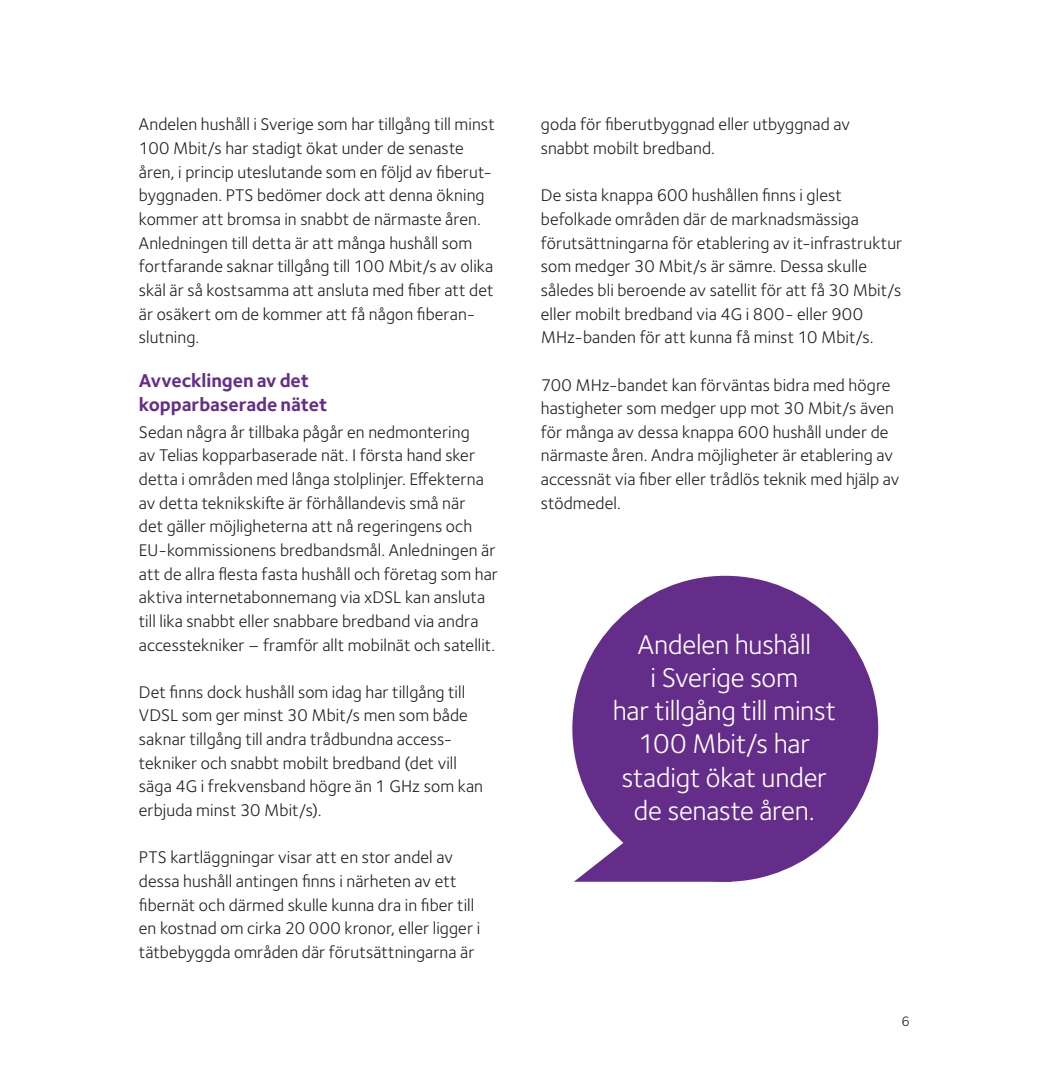
<style>
.page{position:relative;width:1042px;height:1092px;background:#fff}
.page>*{position:absolute;margin:0;border:0;box-sizing:border-box;transform-origin:0 0}
.t1{font:28px/33.2px "Foundry Sterling";letter-spacing:-.01em;color:#fff;text-align:center}
.t2{font:700 19.25px/23.6px "Foundry Sterling";letter-spacing:-.005em;color:#642d89}
.t3{font:17.5px/23.6px "Foundry Sterling";letter-spacing:.005em;color:#231f20}
.t4{font:14px "Foundry Sterling";color:#231f20}
</style>
<div class="page">
<div style="left:572px;top:575px;width:306px;height:306px;background:#642d89;border-radius:50%"></div>
<svg style="left:575px;top:809px;width:138px;height:72px"></svg>
<p class="t3" style="left:139px;top:113px;width:357px">Andelen hushåll i Sverige som har tillgång till minst 100 Mbit/s har stadigt ökat under de senaste åren, i princip uteslutande som en följd av fiberut&shy;byggnaden. PTS bedömer dock att denna ökning kommer att bromsa in snabbt de närmaste åren.<br>Anledningen till detta är att många hushåll som fortfarande saknar tillgång till 100 Mbit/s av olika skäl är så kostsamma att ansluta med fiber att det är osäkert om de kommer att få någon fiberan&shy;slutning.</p>
<p class="t2" style="left:139px;top:369px;width:190px">Avvecklingen av det kopparbaserade nätet</p>
<p class="t3" style="left:139px;top:420px;width:361px">Sedan några år tillbaka pågår en nedmontering<br>av Telias kopparbaserade nät. I första hand sker detta i områden med långa stolplinjer. Effekterna av detta teknikskifte är förhållandevis små när<br>det gäller möjligheterna att nå regeringens och EU- kommissionens bredbandsmål. Anledningen är att de allra flesta fasta hushåll och företag som har aktiva internetabonnemang via xDSL kan ansluta till lika snabbt eller snabbare bredband via andra accesstekniker – framför allt mobilnät och satellit.</p>
<p class="t3" style="left:139px;top:680px;width:346px">Det finns dock hushåll som idag har tillgång till VDSL som ger minst 30 Mbit/s men som både saknar tillgång till andra trådbundna access-- tekniker och snabbt mobilt bredband (det vill säga 4G i frekvensband högre än 1 GHz som kan erbjuda minst 30 Mbit/s).</p>
<p class="t3" style="left:139px;top:845px;width:343px">PTS kartläggningar visar att en stor andel av dessa hushåll antingen finns i närheten av ett fibernät och därmed skulle kunna dra in fiber till en kostnad om cirka 20 000 kronor, eller ligger i tätbebyggda områden där förutsättningarna är</p>
<p class="t3" style="left:541px;top:113px;width:311px">goda för fiberutbyggnad eller utbyggnad av snabbt mobilt bredband.</p>
<p class="t3" style="left:541px;top:184px;width:363px">De sista knappa 600 hushållen finns i glest befolkade områden där de marknadsmässiga förutsättningarna för etablering av it- infrastruktur som medger 30 Mbit/s är sämre. Dessa skulle således bli beroende av satellit för att få 30 Mbit/s eller mobilt bredband via 4G i 800- eller 900<br>MHz- banden för att kunna få minst 10 Mbit/s.</p>
<p class="t3" style="left:541px;top:373px;width:360px">700 MHz- bandet kan förväntas bidra med högre hastigheter som medger upp mot 30 Mbit/s även för många av dessa knappa 600 hushåll under de närmaste åren. Andra möjligheter är etablering av accessnät via fiber eller trådlös teknik med hjälp av stödmedel.</p>
<h1 class="t1" style="left:613px;top:627px;width:225px">Andelen hushåll<br>i Sverige som<br>har tillgång till minst<br>100 Mbit/s har stadigt ökat under de senaste åren.</h1>
<p class="t4" style="left:901px;top:1013px;width:10px">6</p>
</div>
